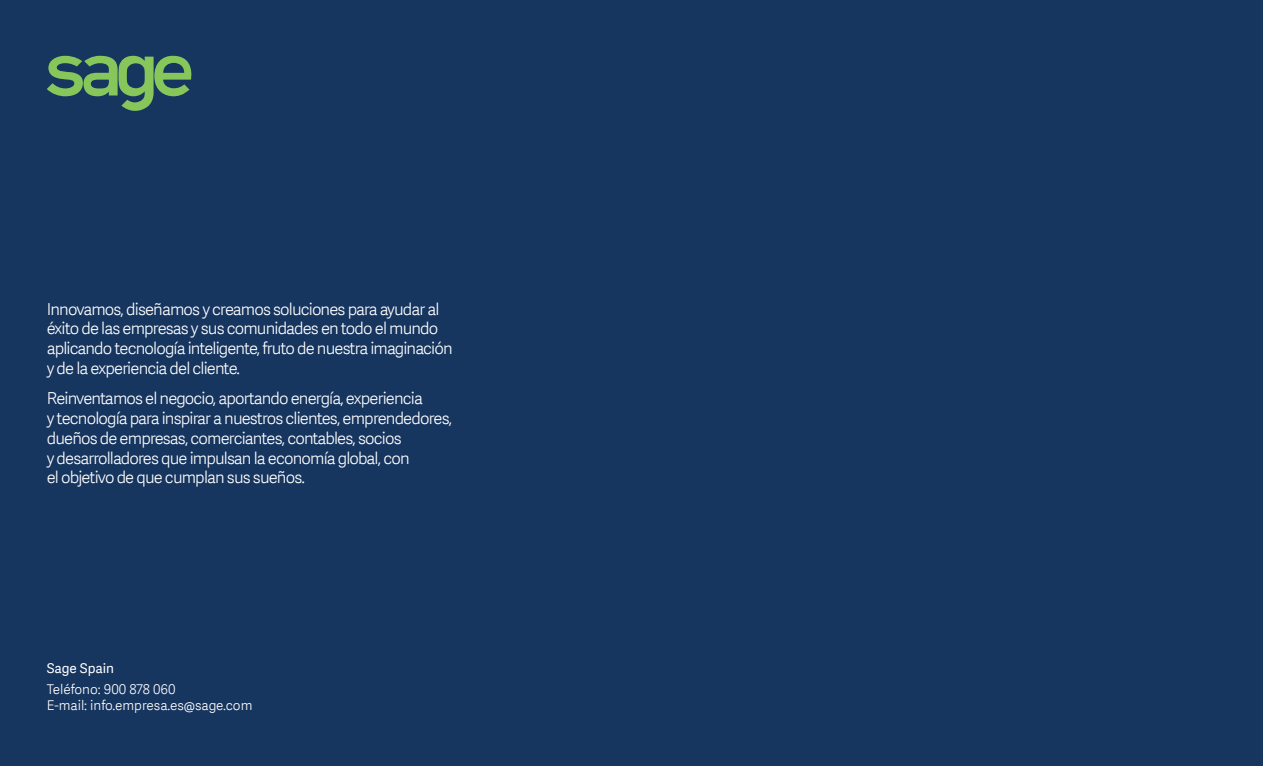
<style>
.page{position:relative;width:1263px;height:766px;background:#fff}
.page>*{position:absolute;margin:0;border:0;box-sizing:border-box;transform-origin:0 0}
.t1{font:16.5px/19.8px "Adelle Sans SAGE Lt";letter-spacing:-.05em;color:#fff}
.t2{font:13.5px/16.2px "Adelle Sans SAGE Lt";color:#fff}
.t3{font:13.5px "Adelle Sans SAGE";color:#fff}
</style>
<div class="page">
<div style="left:0;top:0;width:1263px;height:765px;background:#16355f"></div>
<svg style="left:47px;top:56px;width:145px;height:55px"></svg>
<p class="t1" style="left:47px;top:298px;width:407px">Innovamos, diseñamos y creamos soluciones para ayudar al éxito de las empresas y sus comunidades en todo el mundo aplicando tecnología inteligente, fruto de nuestra imaginación y de la experiencia del cliente.</p>
<p class="t1" style="left:47px;top:388px;width:407px">Reinventamos el negocio, aportando energía, experiencia<br>y tecnología para inspirar a nuestros clientes, emprendedores, dueños de empresas, comerciantes, contables, socios<br>y desarrolladores que impulsan la economía global, con<br>el objetivo de que cumplan sus sueños.</p>
<p class="t3" style="left:47px;top:658px;width:69px">Sage Spain</p>
<p class="t2" style="left:47px;top:680px;width:207px">Teléfono: 900 878 060<br>E-mail: info.empresa.es@sage.com</p>
</div>
